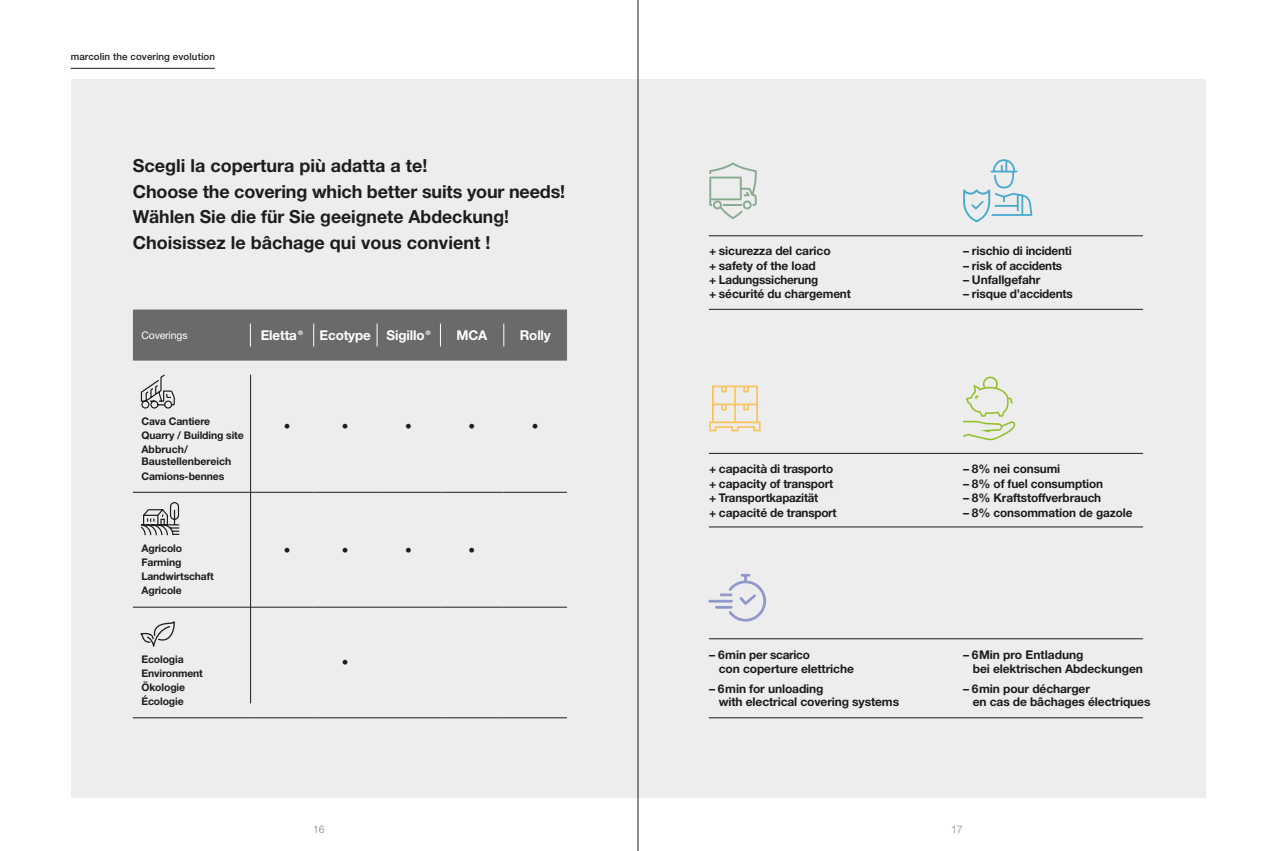
<style>
.page{position:relative;width:1276px;height:851px;background:#fff}
.page>*{position:absolute;margin:0;border:0;box-sizing:border-box;transform-origin:0 0}
.t1{font:700 18px/25.5px "Helvetica Neue LT Std";color:#1d1d1b}
.t2{font:700 13.5px "Helvetica Neue LT Std";letter-spacing:-.01em;color:#fff}
.t3{font:700 13.5px "Helvetica Neue LT Std";color:#1d1d1b}
.t4{font:700 12px/14.4px "Helvetica Neue LT Std";letter-spacing:-.01em;color:#1d1d1b}
.t5{font:700 10.5px/14.1px "Helvetica Neue LT Std";letter-spacing:-.01em;color:#1d1d1b}
.t6{font:10.5px "Helvetica Neue LT Std";letter-spacing:-.01em;color:#fff}
.t7{font:10.5px "Helvetica Neue LT Std";color:#9d9d9c}
.t8{font:500 9.75px "Helvetica Neue LT Std";letter-spacing:.01em;color:#1d1d1b}
</style>
<div class="page">
<div style="left:71px;top:80px;width:1134px;height:717px;background:#ededed"></div>
<hr style="left:133px;top:492px;width:117px;height:1px;background:#1d1d1b">
<hr style="left:250px;top:492px;width:63px;height:1px;background:#1d1d1b">
<hr style="left:313px;top:492px;width:64px;height:1px;background:#1d1d1b">
<hr style="left:377px;top:492px;width:63px;height:1px;background:#1d1d1b">
<hr style="left:440px;top:492px;width:64px;height:1px;background:#1d1d1b">
<hr style="left:504px;top:492px;width:63px;height:1px;background:#1d1d1b">
<hr style="left:133px;top:606px;width:117px;height:1px;background:#1d1d1b">
<hr style="left:250px;top:606px;width:63px;height:1px;background:#1d1d1b">
<hr style="left:313px;top:606px;width:64px;height:1px;background:#1d1d1b">
<hr style="left:377px;top:606px;width:63px;height:1px;background:#1d1d1b">
<hr style="left:440px;top:606px;width:64px;height:1px;background:#1d1d1b">
<hr style="left:504px;top:606px;width:63px;height:1px;background:#1d1d1b">
<hr style="left:133px;top:717px;width:117px;height:1px;background:#1d1d1b">
<hr style="left:250px;top:717px;width:63px;height:1px;background:#1d1d1b">
<hr style="left:313px;top:717px;width:64px;height:1px;background:#1d1d1b">
<hr style="left:377px;top:717px;width:63px;height:1px;background:#1d1d1b">
<hr style="left:440px;top:717px;width:64px;height:1px;background:#1d1d1b">
<hr style="left:504px;top:717px;width:63px;height:1px;background:#1d1d1b">
<svg style="left:140px;top:621px;width:35px;height:26px"></svg>
<svg style="left:141px;top:502px;width:39px;height:34px"></svg>
<svg style="left:140px;top:374px;width:35px;height:35px"></svg>
<div style="left:133px;top:309px;width:434px;height:51px;background:#6a6a69"></div>
<hr style="left:709px;top:309px;width:434px;height:1px;background:#1d1d1b">
<hr style="left:709px;top:235px;width:434px;height:1px;background:#1d1d1b">
<hr style="left:709px;top:526px;width:434px;height:1px;background:#1d1d1b">
<hr style="left:709px;top:717px;width:434px;height:1px;background:#1d1d1b">
<hr style="left:709px;top:453px;width:434px;height:1px;background:#1d1d1b">
<hr style="left:709px;top:638px;width:434px;height:1px;background:#1d1d1b">
<hr style="left:71px;top:68px;width:144px;height:1px;background:#1d1d1b">
<hr style="left:250px;top:374px;width:1px;height:329px;background:#1d1d1b">
<svg style="left:709px;top:162px;width:48px;height:57px"></svg>
<svg style="left:963px;top:159px;width:69px;height:63px"></svg>
<svg style="left:963px;top:376px;width:52px;height:64px"></svg>
<svg style="left:709px;top:385px;width:51px;height:46px"></svg>
<div style="left:709px;top:600px;width:23px;height:2px;border:1px solid #8f96cb"></div>
<svg style="left:715px;top:574px;width:50px;height:47px"></svg>
<hr style="left:638px;top:0;width:1px;height:850px;background:#1d1d1b">
<p class="t8" style="left:71px;top:51px;width:146px">marcolin the covering evolution</p>
<h1 class="t1" style="left:133px;top:153px;width:434px">Scegli la copertura più adatta a te!<br>Choose the covering which better suits your needs!<br>Wählen Sie die für Sie geeignete Abdeckung!<br>Choisissez le bâchage qui vous convient !</h1>
<p class="t6" style="left:141px;top:329px;width:48px">Coverings</p>
<p class="t2" style="left:261px;top:326px;width:171px">Eletta <sup>®</sup> Ecotype Sigillo <sup>®</sup></p>
<p class="t2" style="left:456px;top:326px;width:32px">MCA</p>
<p class="t2" style="left:520px;top:326px;width:33px">Rolly</p>
<p class="t5" style="left:141px;top:414px;width:104px">Cava Cantiere<br>Quarry / Building site<br>Abbruch/</p>
<p class="t5" style="left:141px;top:454px;width:92px">Baustellenbereich<br>Camions-bennes</p>
<p class="t3" style="left:284px;top:418px;width:8px">•</p>
<p class="t3" style="left:342px;top:418px;width:8px">•</p>
<p class="t3" style="left:405px;top:418px;width:8px">•</p>
<p class="t3" style="left:468px;top:418px;width:8px">•</p>
<p class="t3" style="left:532px;top:418px;width:8px">•</p>
<p class="t5" style="left:141px;top:541px;width:74px">Agricolo<br>Farming<br>Landwirtschaft<br>Agricole</p>
<p class="t3" style="left:284px;top:541px;width:8px">•</p>
<p class="t3" style="left:342px;top:541px;width:8px">•</p>
<p class="t3" style="left:405px;top:541px;width:8px">•</p>
<p class="t3" style="left:468px;top:541px;width:8px">•</p>
<p class="t5" style="left:141px;top:651px;width:63px">Ecologia<br>Environment<br>Ökologie<br>Écologie</p>
<p class="t3" style="left:342px;top:654px;width:8px">•</p>
<p class="t4" style="left:709px;top:243px;width:143px">+ sicurezza del carico<br>+ safety of the load<br>+ Ladungssicherung<br>+ sécurité du chargement</p>
<p class="t4" style="left:963px;top:243px;width:110px">– rischio di incidenti</p>
<p class="t4" style="left:963px;top:258px;width:101px">– risk of accidents</p>
<p class="t4" style="left:963px;top:272px;width:79px">– Unfallgefahr</p>
<p class="t4" style="left:963px;top:287px;width:111px">– risque d’accidents</p>
<p class="t4" style="left:709px;top:461px;width:129px">+ capacità di trasporto + capacity of transport + Transportkapazität<br>+ capacité de transport</p>
<p class="t4" style="left:963px;top:461px;width:99px">– 8% nei consumi</p>
<p class="t4" style="left:963px;top:476px;width:141px">– 8% of fuel consumption</p>
<p class="t4" style="left:963px;top:490px;width:140px">– 8% Kraftstoffverbrauch</p>
<p class="t4" style="left:963px;top:504px;width:171px">– 8% consommation de gazole</p>
<p class="t4" style="left:719px;top:647px;width:137px;line-height:13.5px;text-indent:-10px">– 6min per scarico<br>con coperture elettriche</p>
<p class="t4" style="left:719px;top:681px;width:182px;line-height:13.5px;text-indent:-10px">– 6min for unloading<br>with electrical covering systems</p>
<p class="t4" style="left:973px;top:647px;width:172px;line-height:13.5px;text-indent:-10px">– 6Min pro Entladung<br>bei elektrischen Abdeckungen</p>
<p class="t4" style="left:973px;top:681px;width:179px;line-height:13.5px;text-indent:-10px">– 6min pour décharger<br>en cas de bâchages électriques</p>
<p class="t7" style="left:313px;top:823px;width:13px">16</p>
<p class="t7" style="left:951px;top:823px;width:13px">17</p>
</div>
